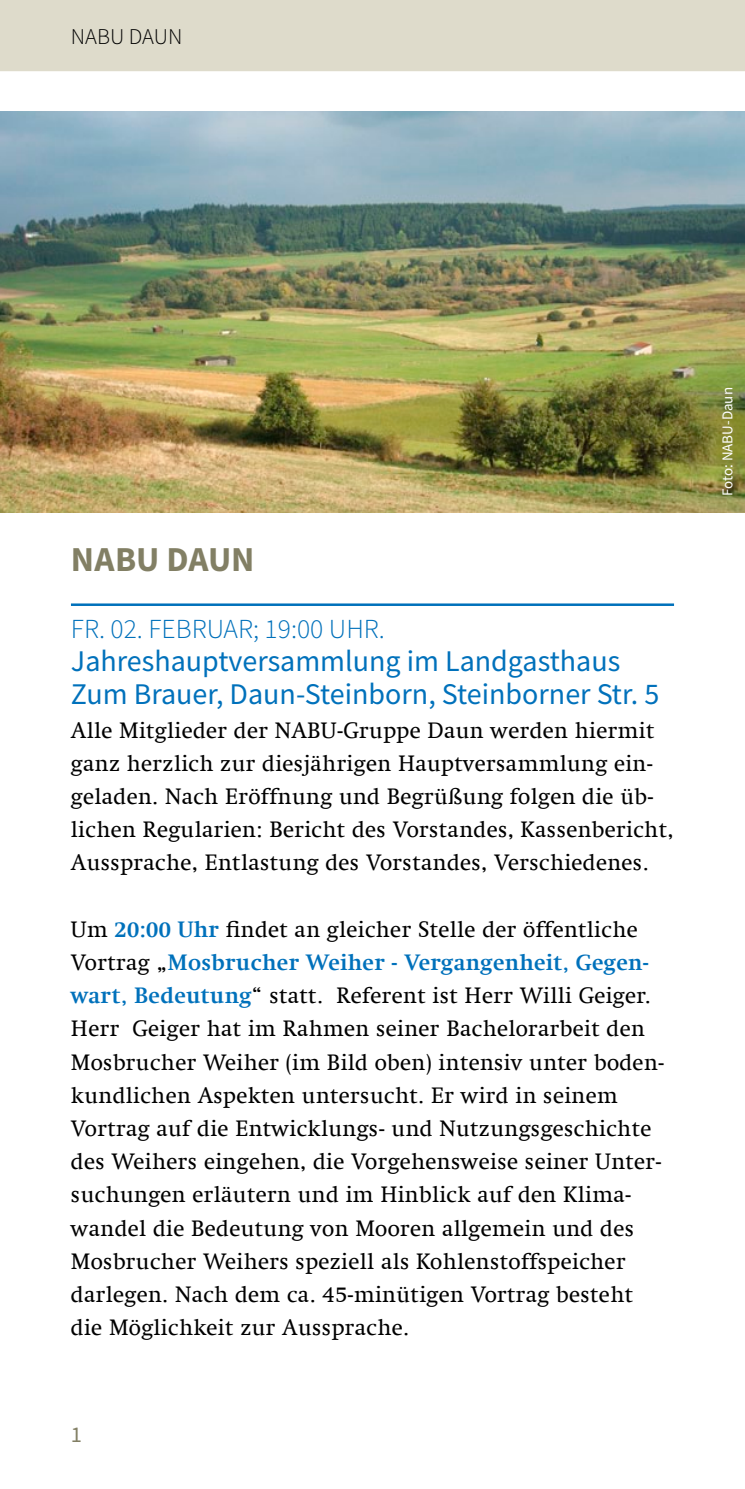
<style>
.page{position:relative;width:745px;height:1489px;background:#fff}
.page>*{position:absolute;margin:0;border:0;box-sizing:border-box;transform-origin:0 0}
.t1{font:700 35px "Source Sans Pro";color:#827f64}
.t2{font:30px/33.2px "Source Sans Pro";color:#0071bb}
.t3{font:300 27.5px "Source Sans Pro";color:#0071bb}
.t4{font:22.5px/33.2px "Swift Com";letter-spacing:.015em;color:#000}
.t5{font:300 22.5px "Source Sans Pro";color:#000}
.t6{font:22.5px "Source Sans Pro";color:#827f64}
.t7{font:15px "Source Sans Pro";color:#fff}
.s1{font-weight:700;color:#0071bb}
</style>
<div class="page">
<div style="left:0;top:0;width:744px;height:71px;background:#dedbcb"></div>
<hr style="left:71px;top:603px;width:602px;height:3px;background:#0071bb">
<img style="left:0;top:111px;width:744px;height:401px">
<p class="t5" style="left:71px;top:23px;width:85px">NABU DAUN</p>
<h1 class="t1" style="left:71px;top:536px;width:185px">NABU DAUN</h1>
<p class="t3" style="left:71px;top:612px;width:315px">FR. 02. FEBRUAR; 19:00 UHR.</p>
<h2 class="t2" style="left:71px;top:644px;width:589px">Jahreshauptversammlung im Landgasthaus<br>Zum Brauer, Daun-Steinborn, Steinborner Str. 5</h2>
<p class="t4" style="left:71px;top:713px;width:603px">Alle Mitglieder der NABU-Gruppe Daun werden hiermit ganz herzlich zur diesjährigen Hauptversammlung ein&shy;geladen. Nach Eröffnung und Begrüßung folgen die üb&shy;lichen Regularien: Bericht des Vorstandes, Kassenbericht, Aussprache, Entlastung des Vorstandes, Verschiedenes.</p>
<p class="t4" style="left:71px;top:912px;width:594px">Um <span class="s1">20:00 Uhr</span> findet an gleicher Stelle der öffentliche Vortrag „<span class="s1">Mosbrucher Weiher - Vergangenheit, Gegen&shy;wart, Bedeutung</span>“ statt. Referent ist Herr Willi Geiger.<br>Herr Geiger hat im Rahmen seiner Bachelorarbeit den Mosbrucher Weiher (im Bild oben) intensiv unter boden&shy;kundlichen Aspekten untersucht. Er wird in seinem Vortrag auf die Entwicklungs- und Nutzungsgeschichte des Weihers eingehen, die Vorgehensweise seiner Unter&shy;suchungen erläutern und im Hinblick auf den Klima&shy;wandel die Bedeutung von Mooren allgemein und des Mosbrucher Weihers speziell als Kohlenstoffspeicher darlegen. Nach dem ca. 45-minütigen Vortrag besteht die Möglichkeit zur Aussprache.</p>
<p class="t6" style="left:71px;top:1419px;width:13px">1</p>
<p class="t7" style="left:717px;top:496px;width:110px;rotate:-90deg">Foto: NABU-Daun</p>
</div>
